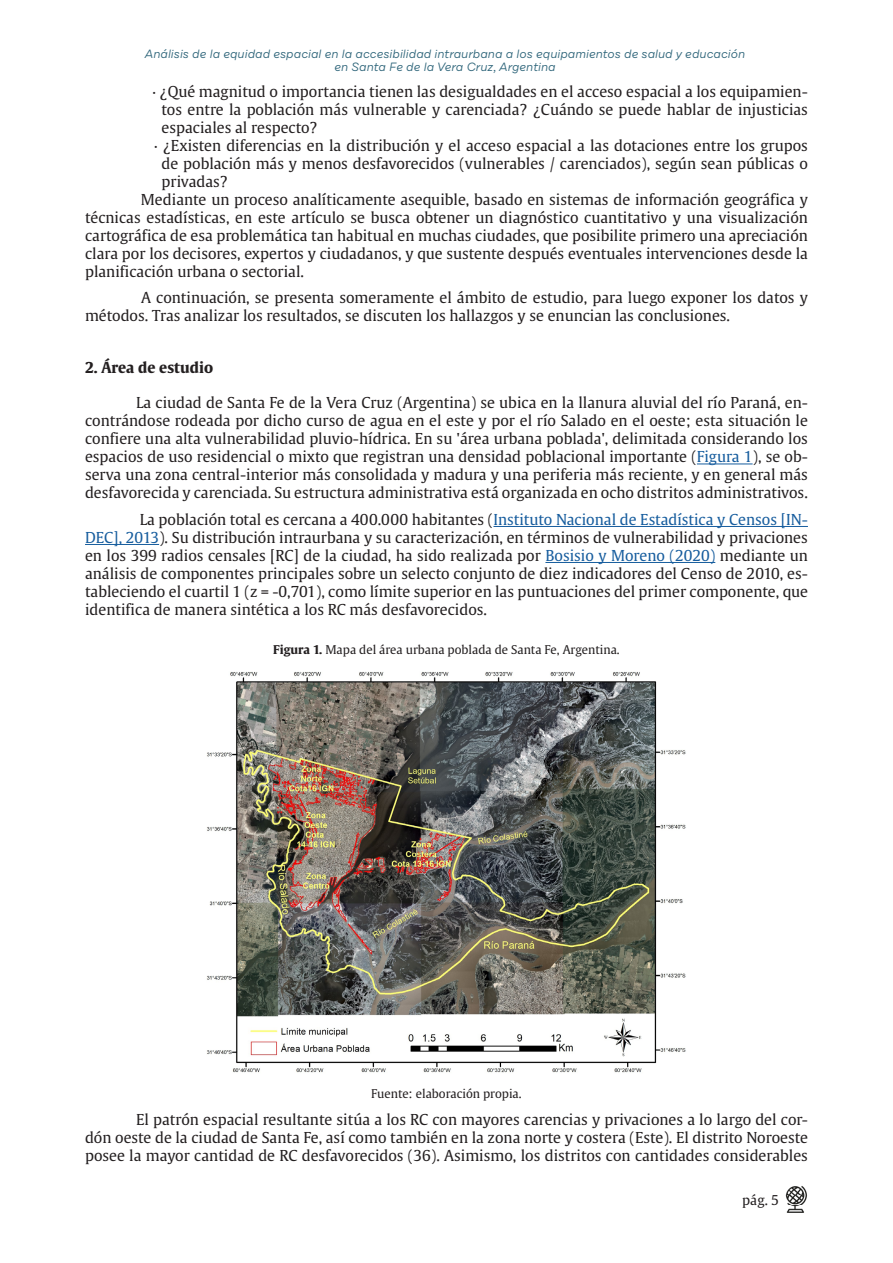
<style>
.page{position:relative;width:893px;height:1263px;background:#fff}
.page>*{position:absolute;margin:0;border:0;box-sizing:border-box;transform-origin:0 0}
.Parrafo{font:15px/18px "Gulliver";color:#231f20;text-align:justify}
.viñetas_puntos{font:15px/18px "Gulliver";color:#231f20;text-align:justify}
.ParrafoT1{font:700 15px "Gulliver";color:#231f20}
.t1{font:13.5px "Gulliver";color:#231f20}
.t2{font:italic 12px/13.5px "Draft B";color:#30667b;text-align:center}
.Epigrafe{font:12px "Gulliver";color:#231f20}
.s1{color:#175d9e}
.s2{font-weight:700}
</style>
<div class="page">
<img style="left:786px;top:1186px;width:21px;height:27px">
<hr style="left:697px;top:464px;width:56px;height:1px;background:#175d9e">
<hr style="left:493px;top:526px;width:315px;height:1px;background:#175d9e">
<hr style="left:85px;top:544px;width:74px;height:1px;background:#175d9e">
<hr style="left:545px;top:562px;width:170px;height:1px;background:#175d9e">
<img style="left:207px;top:672px;width:479px;height:401px">
<p class="t2" style="left:145px;top:48px;width:602px">Análisis de la equidad espacial en la accesibilidad intraurbana a los equipamientos de salud y educación en Santa Fe de la Vera Cruz, Argentina</p>
<p class="viñetas_puntos" style="left:162px;top:82px;width:648px;text-indent:-9px">· ¿Qué magnitud o importancia tienen las desigualdades en el acceso espacial a los equipamien&shy;tos entre la población más vulnerable y carenciada? ¿Cuándo se puede hablar de injusticias espaciales al respecto?</p>
<p class="viñetas_puntos" style="left:162px;top:136px;width:648px;text-indent:-8px">· ¿Existen diferencias en la distribución y el acceso espacial a las dotaciones entre los grupos de población más y menos desfavorecidos (vulnerables / carenciados), según sean públicas o privadas?</p>
<p class="Parrafo" style="left:85px;top:190px;width:724px;text-indent:56px">Mediante un proceso analíticamente asequible, basado en sistemas de información geográfica y técnicas estadísticas, en este artículo se busca obtener un diagnóstico cuantitativo y una visualización cartográfica de esa problemática tan habitual en muchas ciudades, que posibilite primero una apreciación clara por los decisores, expertos y ciudadanos, y que sustente después eventuales intervenciones desde la planificación urbana o sectorial.</p>
<p class="Parrafo" style="left:85px;top:289px;width:724px;text-indent:56px">A continuación, se presenta someramente el ámbito de estudio, para luego exponer los datos y métodos. Tras analizar los resultados, se discuten los hallazgos y se enuncian las conclusiones.</p>
<p class="ParrafoT1" style="left:85px;top:358px;width:130px">2. Área de estudio</p>
<p class="Parrafo" style="left:85px;top:394px;width:724px;text-indent:51px">La ciudad de Santa Fe de la Vera Cruz (Argentina) se ubica en la llanura aluvial del río Paraná, en&shy;contrándose rodeada por dicho curso de agua en el este y por el río Salado en el oeste; esta situación le confiere una alta vulnerabilidad pluvio-hídrica. En su 'área urbana poblada', delimitada considerando los espacios de uso residencial o mixto que registran una densidad poblacional importante (<span class="s1">Figura 1</span>), se ob&shy;serva una zona central-interior más consolidada y madura y una periferia más reciente, y en general más desfavorecida y carenciada. Su estructura administrativa está organizada en ocho distritos administrativos.</p>
<p class="Parrafo" style="left:85px;top:510px;width:724px;text-indent:55px">La población total es cercana a 400.000 habitantes (<span class="s1">Instituto Nacional de Estadística y Censos [IN-DEC], 2013</span>). Su distribución intraurbana y su caracterización, en términos de vulnerabilidad y privaciones en los 399 radios censales [RC] de la ciudad, ha sido realizada por <span class="s1">Bosisio y Moreno (2020)</span> mediante un análisis de componentes principales sobre un selecto conjunto de diez indicadores del Censo de 2010, es&shy;tableciendo el cuartil 1 (z = -0,701), como límite superior en las puntuaciones del primer componente, que identifica de manera sintética a los RC más desfavorecidos.</p>
<p class="Epigrafe" style="left:273px;top:642px;width:348px"><span class="s2">Figura 1.</span> Mapa del área urbana poblada de Santa Fe, Argentina.</p>
<p class="Epigrafe" style="left:371px;top:1086px;width:152px">Fuente: elaboración propia.</p>
<p class="Parrafo" style="left:85px;top:1110px;width:724px;text-indent:51px">El patrón espacial resultante sitúa a los RC con mayores carencias y privaciones a lo largo del cor&shy;dón oeste de la ciudad de Santa Fe, así como también en la zona norte y costera (Este). El distrito Noroeste posee la mayor cantidad de RC desfavorecidos (36). Asimismo, los distritos con cantidades considerables</p>
<p class="t1" style="left:742px;top:1191px;width:38px">pág. 5</p>
</div>
